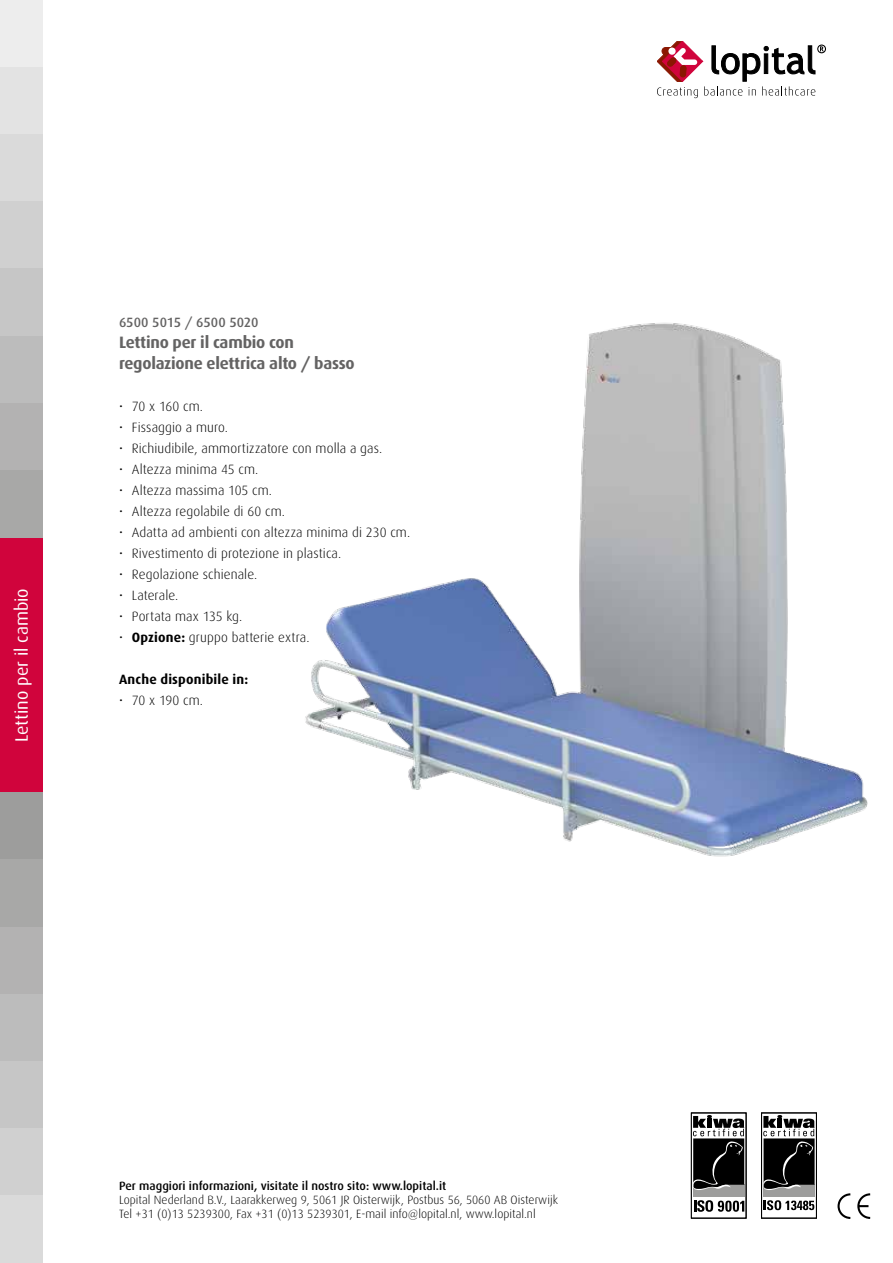
<style>
.page{position:relative;width:893px;height:1263px;background:#fff}
.page>*{position:absolute;margin:0;border:0;box-sizing:border-box;transform-origin:0 0}
.t1{font:18px "Dax";letter-spacing:-.005em;color:#fff}
.t2{font:700 16.5px/21px "Dax";letter-spacing:-.015em;color:#646363}
.t3{font:300 13.5px "Dax";letter-spacing:.005em;color:#000}
.t4{font:700 13.5px "Dax";letter-spacing:.015em;color:#000}
.t5{font:500 13.5px "Dax";letter-spacing:-.005em;color:#646363}
.t6{font:300 12px/14.2px "Dax";color:#000}
.t7{font:500 12px "Dax";color:#000}
.s1{font-weight:700}
</style>
<div class="page">
<svg style="left:837px;top:1193px;width:34px;height:26px"></svg>
<div style="left:693px;top:1185px;width:51px;height:12px;background:#9d9d9c"></div>
<svg style="left:694px;top:1200px;width:50px;height:12px"></svg>
<div style="left:691px;top:1113px;width:55px;height:105px;border:1px solid #000"></div>
<svg style="left:693px;top:1115px;width:51px;height:75px"></svg>
<div style="left:764px;top:1185px;width:51px;height:12px;background:#9d9d9c"></div>
<div style="left:761px;top:1113px;width:56px;height:105px;border:1px solid #000"></div>
<svg style="left:763px;top:1200px;width:51px;height:10px"></svg>
<svg style="left:763px;top:1115px;width:52px;height:75px"></svg>
<svg style="left:657px;top:41px;width:169px;height:57px"></svg>
<img style="left:305px;top:323px;width:563px;height:534px">
<div style="left:0;top:537px;width:43px;height:256px;background:#d0043c"></div>
<div style="left:0;top:0;width:43px;height:67px;background:#ededed"></div>
<div style="left:0;top:67px;width:43px;height:67px;background:#e3e3e3"></div>
<div style="left:0;top:134px;width:43px;height:68px;background:#dadada"></div>
<div style="left:0;top:202px;width:43px;height:67px;background:#d0d0d0"></div>
<div style="left:0;top:269px;width:43px;height:67px;background:#c6c6c6"></div>
<div style="left:0;top:336px;width:43px;height:67px;background:#bcbcbc"></div>
<div style="left:0;top:403px;width:43px;height:67px;background:#b3b2b2"></div>
<div style="left:0;top:470px;width:43px;height:67px;background:#a8a8a7"></div>
<div style="left:0;top:793px;width:43px;height:67px;background:#9d9d9c"></div>
<div style="left:0;top:860px;width:43px;height:67px;background:#a8a8a7"></div>
<div style="left:0;top:927px;width:43px;height:67px;background:#b3b2b2"></div>
<div style="left:0;top:994px;width:43px;height:67px;background:#bcbcbc"></div>
<div style="left:0;top:1061px;width:43px;height:67px;background:#c6c6c6"></div>
<div style="left:0;top:1128px;width:43px;height:68px;background:#d0d0d0"></div>
<div style="left:0;top:1196px;width:43px;height:67px;background:#dadada"></div>
<h1 class="t1" style="left:12px;top:742px;width:155px;rotate:-90deg">Lettino per il cambio</h1>
<p class="t5" style="left:119px;top:315px;width:141px">6500 5015 / 6500 5020</p>
<p class="t2" style="left:119px;top:332px;width:237px">Lettino per il cambio con regolazione elettrica alto / basso</p>
<p class="t3" style="left:119px;top:399px;width:85px">• 70 x 160 cm.</p>
<p class="t3" style="left:119px;top:420px;width:110px">• Fissaggio a muro.</p>
<p class="t3" style="left:119px;top:441px;width:265px">• Richiudibile, ammortizzatore con molla a gas.</p>
<p class="t3" style="left:119px;top:462px;width:141px">• Altezza minima 45 cm.</p>
<p class="t3" style="left:119px;top:483px;width:155px">• Altezza massima 105 cm.</p>
<p class="t3" style="left:119px;top:504px;width:167px">• Altezza regolabile di 60 cm.</p>
<p class="t3" style="left:119px;top:525px;width:293px">• Adatta ad ambienti con altezza minima di 230 cm.</p>
<p class="t3" style="left:119px;top:546px;width:224px">• Rivestimento di protezione in plastica.</p>
<p class="t3" style="left:119px;top:567px;width:140px">• Regolazione schienale.</p>
<p class="t3" style="left:119px;top:588px;width:61px">• Laterale.</p>
<p class="t3" style="left:119px;top:609px;width:125px">• Portata max 135 kg.</p>
<p class="t3" style="left:119px;top:630px;width:192px">• <span class="s1">Opzione:</span> gruppo batterie extra.</p>
<p class="t4" style="left:119px;top:672px;width:131px">Anche disponibile in:</p>
<p class="t3" style="left:119px;top:693px;width:85px">• 70 x 190 cm.</p>
<p class="t7" style="left:119px;top:1179px;width:329px">Per maggiori informazioni, visitate il nostro sito: www.lopital.it</p>
<p class="t6" style="left:119px;top:1193px;width:440px">Lopital Nederland B.V., Laarakkerweg 9, 5061 JR Oisterwijk, Postbus 56, 5060 AB Oisterwijk<br>Tel +31 (0)13 5239300, Fax +31 (0)13 5239301, E-mail info@lopital.nl, www.lopital.nl</p>
</div>
